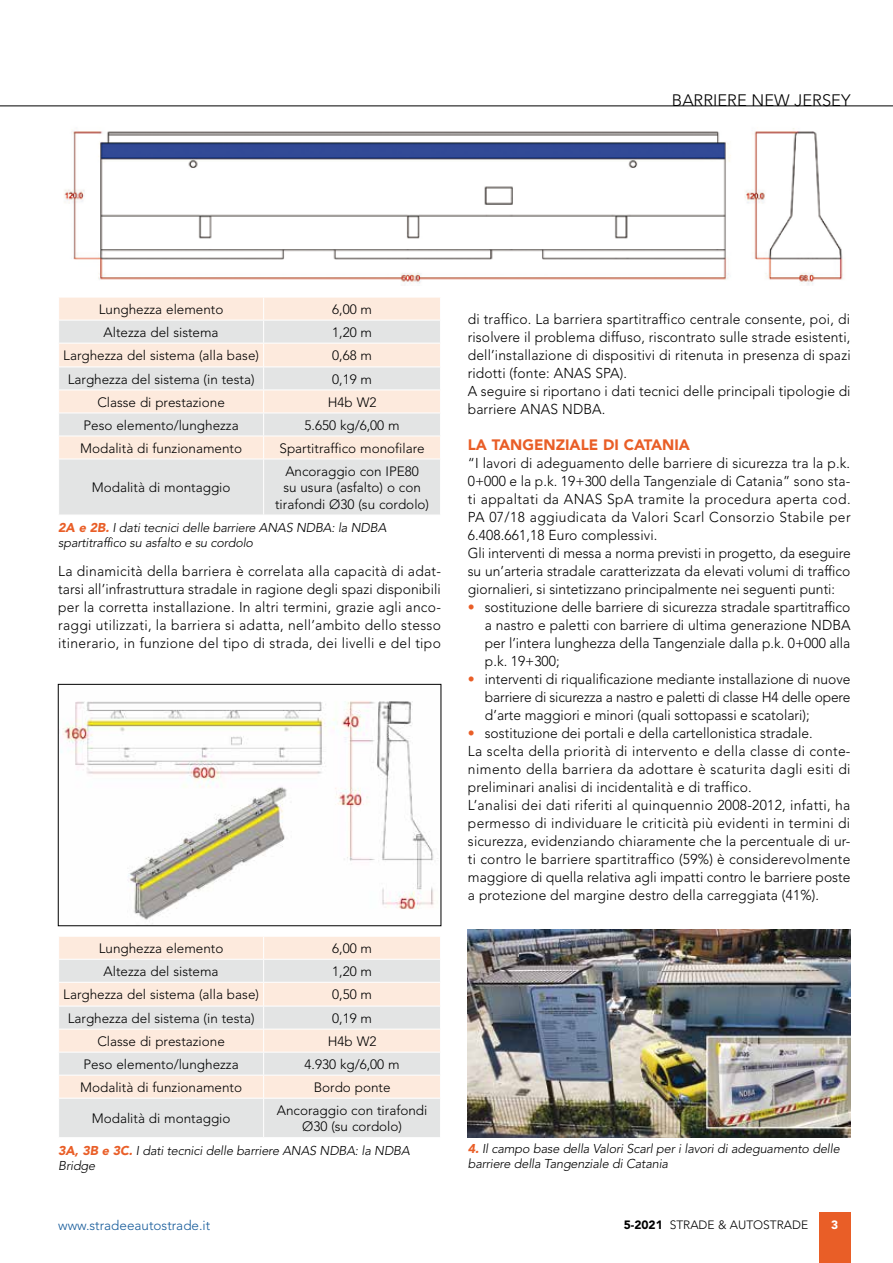
<style>
.page{position:relative;width:893px;height:1263px;background:#fff}
.page>*{position:absolute;margin:0;border:0;box-sizing:border-box;transform-origin:0 0}
.t1{font:300 16.5px "Avenir";color:#000}
.t2{font:900 15px "Avenir";color:#e95e27}
.t3{font:300 14.25px/18px "Avenir";letter-spacing:.01em;color:#000;text-align:justify}
.t4{font:300 13.5px/16.5px "Avenir";color:#000;text-align:center}
.t5{font:300 13.5px "Avenir";color:#165b9a}
.t6{font:italic 300 12.75px/14.2px "Avenir";letter-spacing:-.015em;color:#000}
.t7{font:300 12px "Avenir";color:#000}
.t8{font:900 12px "Avenir";color:#fff}
.s1{font-weight:900;color:#e95e27}
.s2{color:#e95e27}
.s3{font-weight:900}
</style>
<div class="page">
<hr style="left:0;top:106px;width:893px;height:1px;background:#000">
<div style="left:819px;top:1212px;width:31px;height:51px;background:#e95e27"></div>
<img style="left:64px;top:128px;width:779px;height:157px">
<img style="left:60px;top:701px;width:378px;height:223px">
<div style="left:58px;top:684px;width:383px;height:242px;border:1px solid #000"></div>
<div style="left:59px;top:298px;width:381px;height:22px;background:#fdeadd"></div>
<svg style="left:59px;top:321px;width:381px;height:194px;background:#ece6e2"></svg>
<hr style="left:58px;top:343px;width:206px;height:1px;background:#fff">
<hr style="left:264px;top:343px;width:177px;height:1px;background:#fff">
<hr style="left:58px;top:367px;width:206px;height:1px;background:#fff">
<hr style="left:264px;top:367px;width:177px;height:1px;background:#fff">
<hr style="left:58px;top:390px;width:206px;height:1px;background:#fff">
<hr style="left:264px;top:390px;width:177px;height:1px;background:#fff">
<hr style="left:58px;top:413px;width:206px;height:1px;background:#fff">
<hr style="left:264px;top:413px;width:177px;height:1px;background:#fff">
<hr style="left:58px;top:436px;width:206px;height:1px;background:#fff">
<hr style="left:264px;top:436px;width:177px;height:1px;background:#fff">
<svg style="left:263px;top:298px;width:1px;height:161px"></svg>
<hr style="left:58px;top:459px;width:206px;height:1px;background:#fff">
<hr style="left:264px;top:459px;width:177px;height:1px;background:#fff">
<hr style="left:263px;top:459px;width:1px;height:56px;background:#fff">
<div style="left:59px;top:937px;width:381px;height:22px;background:#fdeadd"></div>
<svg style="left:59px;top:960px;width:381px;height:177px;background:#ede6e1"></svg>
<hr style="left:58px;top:982px;width:206px;height:1px;background:#fff">
<hr style="left:264px;top:982px;width:177px;height:1px;background:#fff">
<hr style="left:58px;top:1006px;width:206px;height:1px;background:#fff">
<hr style="left:264px;top:1006px;width:177px;height:1px;background:#fff">
<hr style="left:58px;top:1029px;width:206px;height:1px;background:#fff">
<hr style="left:264px;top:1029px;width:177px;height:1px;background:#fff">
<hr style="left:58px;top:1052px;width:206px;height:1px;background:#fff">
<hr style="left:264px;top:1052px;width:177px;height:1px;background:#fff">
<hr style="left:58px;top:1075px;width:206px;height:1px;background:#fff">
<hr style="left:264px;top:1075px;width:177px;height:1px;background:#fff">
<svg style="left:263px;top:937px;width:1px;height:161px"></svg>
<hr style="left:58px;top:1098px;width:206px;height:1px;background:#fff">
<hr style="left:264px;top:1098px;width:177px;height:1px;background:#fff">
<hr style="left:263px;top:1098px;width:1px;height:39px;background:#fff">
<img style="left:468px;top:929px;width:382px;height:208px">
<p class="t1" style="left:672px;top:90px;width:180px">BARRIERE NEW JERSEY</p>
<p class="t4" style="left:99px;top:301px;width:126px">Lunghezza elemento</p>
<p class="t4" style="left:332px;top:301px;width:41px">6,00 m</p>
<p class="t4" style="left:104px;top:324px;width:116px">Altezza del sistema</p>
<p class="t4" style="left:332px;top:324px;width:41px">1,20 m</p>
<p class="t4" style="left:63px;top:347px;width:197px">Larghezza del sistema (alla base)</p>
<p class="t4" style="left:332px;top:347px;width:41px">0,68 m</p>
<p class="t4" style="left:68px;top:371px;width:188px">Larghezza del sistema (in testa)</p>
<p class="t4" style="left:332px;top:371px;width:41px">0,19 m</p>
<p class="t4" style="left:97px;top:394px;width:129px">Classe di prestazione</p>
<p class="t4" style="left:328px;top:394px;width:50px">H4b W2</p>
<p class="t4" style="left:84px;top:417px;width:157px">Peso elemento/lunghezza</p>
<p class="t4" style="left:305px;top:417px;width:97px">5.650 kg/6,00 m</p>
<p class="t4" style="left:80px;top:440px;width:164px">Modalità di funzionamento</p>
<p class="t4" style="left:280px;top:440px;width:147px">Spartitraffico monofilare</p>
<p class="t4" style="left:92px;top:479px;width:140px">Modalità di montaggio</p>
<p class="t4" style="left:275px;top:463px;width:155px">Ancoraggio con IPE80<br>su usura (asfalto) o con tirafondi Ø30 (su cordolo)</p>
<p class="t6" style="left:58px;top:521px;width:330px"><span class="s1">2A e 2B.</span> I dati tecnici delle barriere ANAS NDBA: la NDBA spartitraffico su asfalto e su cordolo</p>
<p class="t3" style="left:58px;top:562px;width:384px">La dinamicità della barriera è correlata alla capacità di adat&shy;tarsi all’infrastruttura stradale in ragione degli spazi disponibili per la corretta installazione. In altri termini, grazie agli anco&shy;raggi utilizzati, la barriera si adatta, nell’ambito dello stesso itinerario, in funzione del tipo di strada, dei livelli e del tipo</p>
<p class="t3" style="left:468px;top:310px;width:384px;text-align:left">di traffico. La barriera spartitraffico centrale consente, poi, di risolvere il problema diffuso, riscontrato sulle strade esistenti, dell’installazione di dispositivi di ritenuta in presenza di spazi ridotti (fonte: ANAS SPA).<br>A seguire si riportano i dati tecnici delle principali tipologie di barriere ANAS NDBA.</p>
<p class="t2" style="left:468px;top:436px;width:224px">LA TANGENZIALE DI CATANIA</p>
<p class="t3" style="left:468px;top:454px;width:385px;text-align:left">“I lavori di adeguamento delle barriere di sicurezza tra la p.k.<br>0+000 e la p.k. 19+300 della Tangenziale di Catania” sono sta&shy;ti appaltati da ANAS SpA tramite la procedura aperta cod.<br>PA 07/18 aggiudicata da Valori Scarl Consorzio Stabile per 6.408.661,18 Euro complessivi.<br>Gli interventi di messa a norma previsti in progetto, da eseguire su un’arteria stradale caratterizzata da elevati volumi di traffico giornalieri, si sintetizzano principalmente nei seguenti punti:</p>
<p class="t3" style="left:485px;top:598px;width:367px;text-indent:-17px"><span class="s2">•</span> sostituzione delle barriere di sicurezza stradale spartitraffico a nastro e paletti con barriere di ultima generazione NDBA per l’intera lunghezza della Tangenziale dalla p.k. 0+000 alla p.k. 19+300;</p>
<p class="t3" style="left:485px;top:670px;width:367px;text-indent:-17px"><span class="s2">•</span> interventi di riqualificazione mediante installazione di nuove barriere di sicurezza a nastro e paletti di classe H4 delle opere d’arte maggiori e minori (quali sottopassi e scatolari);</p>
<p class="t3" style="left:468px;top:724px;width:384px;text-align:left"><span class="s2">•</span> sostituzione dei portali e della cartellonistica stradale.<br>La scelta della priorità di intervento e della classe di conte&shy;nimento della barriera da adottare è scaturita dagli esiti di preliminari analisi di incidentalità e di traffico.<br>L’analisi dei dati riferiti al quinquennio 2008-2012, infatti, ha permesso di individuare le criticità più evidenti in termini di sicurezza, evidenziando chiaramente che la percentuale di ur&shy;ti contro le barriere spartitraffico (59%) è considerevolmente maggiore di quella relativa agli impatti contro le barriere poste a protezione del margine destro della carreggiata (41%).</p>
<p class="t4" style="left:99px;top:940px;width:126px">Lunghezza elemento</p>
<p class="t4" style="left:332px;top:940px;width:41px">6,00 m</p>
<p class="t4" style="left:104px;top:963px;width:116px">Altezza del sistema</p>
<p class="t4" style="left:332px;top:963px;width:41px">1,20 m</p>
<p class="t4" style="left:63px;top:986px;width:197px">Larghezza del sistema (alla base)</p>
<p class="t4" style="left:332px;top:986px;width:41px">0,50 m</p>
<p class="t4" style="left:68px;top:1010px;width:188px">Larghezza del sistema (in testa)</p>
<p class="t4" style="left:332px;top:1010px;width:41px">0,19 m</p>
<p class="t4" style="left:97px;top:1033px;width:129px">Classe di prestazione</p>
<p class="t4" style="left:328px;top:1033px;width:50px">H4b W2</p>
<p class="t4" style="left:84px;top:1056px;width:157px">Peso elemento/lunghezza</p>
<p class="t4" style="left:305px;top:1056px;width:97px">4.930 kg/6,00 m</p>
<p class="t4" style="left:80px;top:1079px;width:164px">Modalità di funzionamento</p>
<p class="t4" style="left:314px;top:1079px;width:78px">Bordo ponte</p>
<p class="t4" style="left:92px;top:1110px;width:140px">Modalità di montaggio</p>
<p class="t4" style="left:277px;top:1102px;width:152px">Ancoraggio con tirafondi<br>Ø30 (su cordolo)</p>
<p class="t6" style="left:58px;top:1144px;width:353px"><span class="s1">3A, 3B e 3C.</span> I dati tecnici delle barriere ANAS NDBA: la NDBA<br>Bridge</p>
<p class="t6" style="left:468px;top:1142px;width:373px"><span class="s1">4.</span> Il campo base della Valori Scarl per i lavori di adeguamento delle barriere della Tangenziale di Catania</p>
<p class="t5" style="left:58px;top:1217px;width:154px">www.stradeeautostrade.it</p>
<p class="t7" style="left:624px;top:1217px;width:186px"><span class="s3">5-2021</span> STRADE &amp; AUTOSTRADE</p>
<p class="t8" style="left:831px;top:1218px;width:9px">3</p>
</div>
